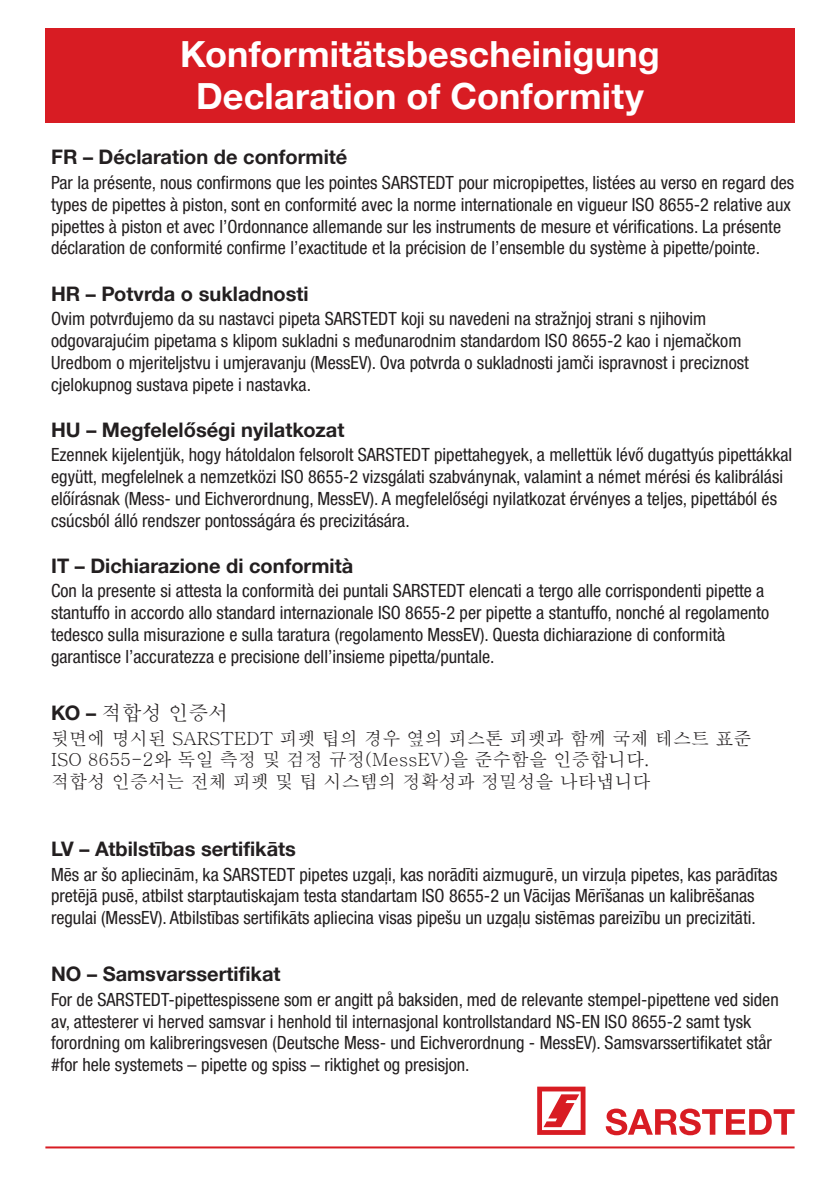
<style>
.page{position:relative;width:840px;height:1191px;background:#fff}
.page>*{position:absolute;margin:0;border:0;box-sizing:border-box;transform-origin:0 0}
.t1{font:700 36px/42px "Helvetica Neue LTW1 G";letter-spacing:.005em;color:#fff;text-align:center}
.t2{font:700 20px "Helvetica Neue LTW1 G";color:#231f20}
.t3{font:20px "Batang";color:#231f20}
.t4{font:condensed 18.2px/21.8px "Helvetica Neue LTW1 G";color:#231f20}
.t5{font:18.2px/21.8px "Batang";color:#231f20}
.s1{font-family:"Helvetica Neue LTW1 G";font-weight:700}
</style>
<div class="page">
<div style="left:45px;top:28px;width:749px;height:94px;background:#d81c23"></div>
<svg style="left:537px;top:1086px;width:48px;height:48px"></svg>
<svg style="left:605px;top:1108px;width:189px;height:27px"></svg>
<hr style="left:45px;top:1146px;width:749px;height:2px;background:#d81c23">
<h1 class="t1" style="left:180px;top:33px;width:481px">Konformitätsbescheinigung<br>Declaration of Conformity</h1>
<p class="t2" style="left:51px;top:145px;width:297px">FR – Déclaration de conformité</p>
<p class="t4" style="left:51px;top:172px;width:744px">Par la présente, nous confirmons que les pointes SARSTEDT pour micropipettes, listées au verso en regard des types de pipettes à piston, sont en conformité avec la norme internationale en vigueur ISO 8655-2 relative aux pipettes à piston et avec l’Ordonnance allemande sur les instruments de mesure et vérifications. La présente déclaration de conformité confirme l’exactitude et la précision de l’ensemble du système à pipette/pointe.</p>
<p class="t2" style="left:51px;top:281px;width:259px">HR – Potvrda o sukladnosti</p>
<p class="t4" style="left:51px;top:308px;width:698px">Ovim potvrđujemo da su nastavci pipeta SARSTEDT koji su navedeni na stražnjoj strani s njihovim odgovarajućim pipetama s klipom sukladni s međunarodnim standardom ISO 8655-2 kao i njemačkom Uredbom o mjeriteljstvu i umjeravanju (MessEV). Ova potvrda o sukladnosti jamči ispravnost i preciznost cjelokupnog sustava pipete i nastavka.</p>
<p class="t2" style="left:51px;top:417px;width:295px">HU – Megfelelőségi nyilatkozat</p>
<p class="t4" style="left:51px;top:444px;width:742px">Ezennek kijelentjük, hogy hátoldalon felsorolt SARSTEDT pipettahegyek, a mellettük lévő dugattyús pipettákkal együtt, megfelelnek a nemzetközi ISO 8655-2 vizsgálati szabványnak, valamint a német mérési és kalibrálási előírásnak (Mess- und Eichverordnung, MessEV). A megfelelőségi nyilatkozat érvényes a teljes, pipettából és csúcsból álló rendszer pontosságára és precizitására.</p>
<p class="t2" style="left:51px;top:553px;width:303px">IT – Dichiarazione di conformità</p>
<p class="t4" style="left:51px;top:580px;width:719px">Con la presente si attesta la conformità dei puntali SARSTEDT elencati a tergo alle corrispondenti pipette a stantuffo in accordo allo standard internazionale ISO 8655-2 per pipette a stantuffo, nonché al regolamento tedesco sulla misurazione e sulla taratura (regolamento MessEV). Questa dichiarazione di conformità garantisce l’accuratezza e precisione dell’insieme pipetta/puntale.</p>
<p class="t3" style="left:51px;top:702px;width:179px"><span class="s1">KO –</span> 적합성 인증서</p>
<p class="t5" style="left:51px;top:727px;width:701px">뒷면에 명시된 SARSTEDT 피펫 팁의 경우 옆의 피스톤 피펫과 함께 국제 테스트 표준<br>ISO 8655-2와 독일 측정 및 검정 규정(MessEV)을 준수함을 인증합니다.<br>적합성 인증서는 전체 피펫 및 팁 시스템의 정확성과 정밀성을 나타냅니다</p>
<p class="t2" style="left:51px;top:836px;width:246px">LV – Atbilstības sertifikāts</p>
<p class="t4" style="left:51px;top:863px;width:727px">Mēs ar šo apliecinām, ka SARSTEDT pipetes uzgaļi, kas norādīti aizmugurē, un virzuļa pipetes, kas parādītas pretējā pusē, atbilst starptautiskajam testa standartam ISO 8655-2 un Vācijas Mērīšanas un kalibrēšanas regulai (MessEV). Atbilstības sertifikāts apliecina visas pipešu un uzgaļu sistēmas pareizību un precizitāti.</p>
<p class="t2" style="left:51px;top:961px;width:231px">NO – Samsvarssertifikat</p>
<p class="t4" style="left:51px;top:988px;width:728px">For de SARSTEDT-pipettespissene som er angitt på baksiden, med de relevante stempel-pipettene ved siden av, attesterer vi herved samsvar i henhold til internasjonal kontrollstandard NS-EN ISO 8655-2 samt tysk forordning om kalibreringsvesen (Deutsche Mess- und Eichverordnung - MessEV). Samsvarssertifikatet står #for hele systemets – pipette og spiss – riktighet og presisjon.</p>
</div>
